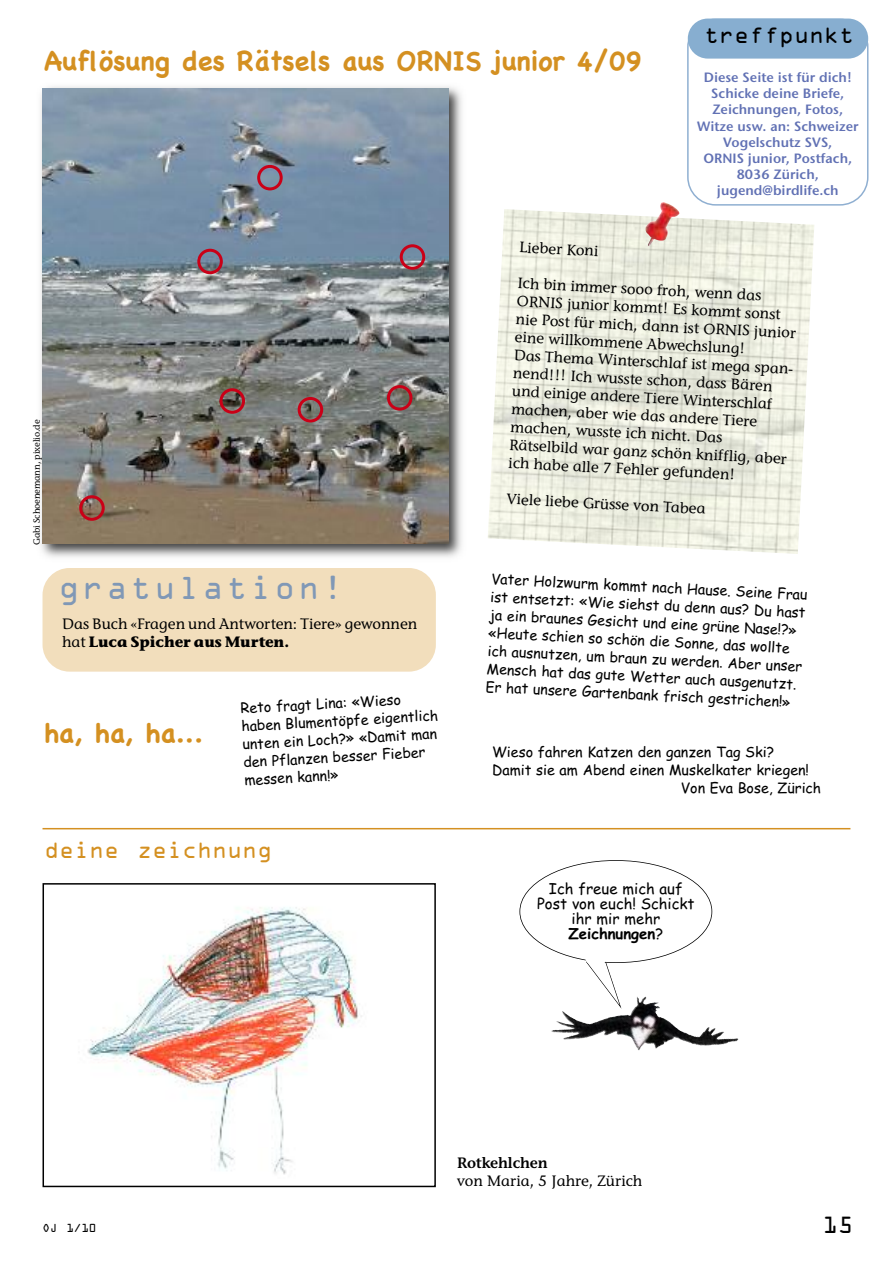
<style>
.page{position:relative;width:893px;height:1263px;background:#fff}
.page>*{position:absolute;margin:0;border:0;box-sizing:border-box;transform-origin:0 0}
.t1{font:30px "OCRA";letter-spacing:.08em;color:#8098b6}
.t2{font:700 27px "Chalkboard";color:#d49021}
.t3{font:21px "OCRA";letter-spacing:-.005em;color:#d49021}
.t4{font:21px "OCRA";letter-spacing:-.005em;color:#000}
.t5{font:500 15px/18px "ITC Stone Inf";color:#000}
.t6{font:15px/15px "Comic Sans MS";color:#000;text-align:center}
.t7{font:15px "Comic Sans MS Bold";color:#000}
.t8{font:15px "ITC Stone Inf Semi";color:#000}
.t9{font:14.25px/18px "Comic Sans MS";color:#000}
.t10{font:13.5px/16.2px "ITC Stone Sans Semi";color:#6171b4;text-align:center}
.t11{font:10.5px "OCRA";color:#000}
.t12{font:500 9px "ITC Stone Inf";letter-spacing:-.01em;color:#000}
.s1{font-weight:700}
.s2{font-family:"Comic Sans MS"}
</style>
<div class="page">
<svg style="left:687px;top:19px;width:181px;height:187px"></svg>
<div style="left:688px;top:19px;width:180px;height:40px;background:#87aed0;border-radius:20px"></div>
<div style="left:43px;top:568px;width:393px;height:104px;background:#f2debc;border-radius:27px"></div>
<img style="left:551px;top:1011px;width:27px;height:22px">
<svg style="left:585px;top:959px;width:36px;height:49px"></svg>
<img style="left:40px;top:86px;width:422px;height:471px">
<img style="left:43px;top:88px;width:405px;height:455px">
<svg style="left:257px;top:165px;width:26px;height:25px"></svg>
<svg style="left:400px;top:244px;width:25px;height:26px"></svg>
<svg style="left:197px;top:249px;width:26px;height:25px"></svg>
<svg style="left:220px;top:388px;width:25px;height:26px"></svg>
<svg style="left:298px;top:397px;width:25px;height:25px"></svg>
<svg style="left:387px;top:385px;width:25px;height:26px"></svg>
<svg style="left:79px;top:495px;width:26px;height:26px"></svg>
<img style="left:488px;top:209px;width:326px;height:345px">
<img style="left:663px;top:202px;width:16px;height:23px">
<img style="left:87px;top:907px;width:275px;height:268px">
<div style="left:43px;top:883px;width:393px;height:304px;border:2px solid #000"></div>
<hr style="left:43px;top:828px;width:807px;height:1px;background:#d49021">
<h2 class="t2" style="left:44px;top:45px;width:600px">Auflösung des Rätsels aus ORNIS junior 4/09</h2>
<h3 class="t4" style="left:704px;top:26px;width:152px">treffpunkt</h3>
<p class="t10" style="left:697px;top:71px;width:163px">Diese Seite ist für dich!<br>Schicke deine Briefe,<br>Zeichnungen, Fotos,<br>Witze usw. an: Schweizer<br>Vogelschutz SVS,<br>ORNIS junior, Postfach,<br>8036 Zürich, jugend@birdlife.ch</p>
<p class="t12" style="left:34px;top:545px;width:127px;rotate:-90deg">Gabi Schoenemann, pixelio.de</p>
<h1 class="t1" style="left:58px;top:576px;width:287px">gratulation!</h1>
<p class="t5" style="left:62px;top:617px;width:357px">Das Buch «Fragen und Antworten: Tiere» gewonnen hat <span class="s1">Luca Spicher aus Murten.</span></p>
<h2 class="t2" style="left:44px;top:717px;width:161px">ha, ha, ha...</h2>
<p class="t9" style="left:240px;top:700px;width:198px;rotate:-3deg">Reto fragt Lina: «Wieso haben Blumentöpfe eigentlich unten ein Loch?» «Damit man den Pflanzen besser Fieber messen kann!»</p>
<h3 class="t3" style="left:44px;top:841px;width:230px">deine zeichnung</h3>
<p class="t5" style="left:520px;top:240px;width:81px;rotate:3deg">Lieber Koni</p>
<p class="t5" style="left:517px;top:293px;width:266px;rotate:3deg">ORNIS junior kommt! Es kommt sonst</p>
<p class="t5" style="left:518px;top:275px;width:246px;rotate:3deg">Ich bin immer sooo froh, wenn das</p>
<p class="t5" style="left:516px;top:311px;width:282px;rotate:3deg">nie Post für mich, dann ist ORNIS junior eine willkommene Abwechslung!</p>
<p class="t5" style="left:513px;top:365px;width:261px;rotate:3deg">nend!!! Ich wusste schon, dass Bären</p>
<p class="t5" style="left:514px;top:347px;width:284px;rotate:3deg">Das Thema Winterschlaf ist mega span-</p>
<p class="t5" style="left:512px;top:401px;width:248px;rotate:3deg">machen, aber wie das andere Tiere</p>
<p class="t5" style="left:513px;top:383px;width:262px;rotate:3deg">und einige andere Tiere Winterschlaf</p>
<p class="t5" style="left:511px;top:419px;width:279px;rotate:3deg">machen, wusste ich nicht. Das<br>Rätselbild war ganz schön knifflig, aber ich habe alle 7 Fehler gefunden!</p>
<p class="t5" style="left:507px;top:491px;width:201px;rotate:3deg">Viele liebe Grüsse von Tabea</p>
<p class="t9" style="left:492px;top:571px;width:318px;rotate:3deg">Vater Holzwurm kommt nach Hause. Seine Frau</p>
<p class="t9" style="left:490px;top:607px;width:317px;rotate:3deg">ja ein braunes Gesicht und eine grüne Nase!?» «Heute schien so schön die Sonne, das wollte ich ausnutzen, um braun zu werden. Aber unser Mensch hat das gute Wetter auch ausgenutzt.<br>Er hat unsere Gartenbank frisch gestrichen!»</p>
<p class="t9" style="left:492px;top:744px;width:284px">Wieso fahren Katzen den ganzen Tag Ski?</p>
<p class="t9" style="left:492px;top:762px;width:318px">Damit sie am Abend einen Muskelkater kriegen!</p>
<p class="t9" style="left:681px;top:780px;width:142px">Von Eva Bose, Zürich</p>
<p class="t9" style="left:491px;top:589px;width:317px;rotate:3deg">ist entsetzt: «Wie siehst du denn aus? Du hast</p>
<p class="t6" style="left:537px;top:883px;width:159px">Ich freue mich auf<br>Post von euch! Schickt ihr mir mehr</p>
<p class="t7" style="left:568px;top:928px;width:96px">Zeichnungen<span class="s2">?</span></p>
<p class="t11" style="left:42px;top:1224px;width:56px">OJ 1/10</p>
<p class="t8" style="left:457px;top:1157px;width:92px">Rotkehlchen</p>
<p class="t5" style="left:457px;top:1173px;width:187px">von Maria, 5 Jahre, Zürich</p>
<h3 class="t4" style="left:823px;top:1217px;width:32px">15</h3>
</div>
